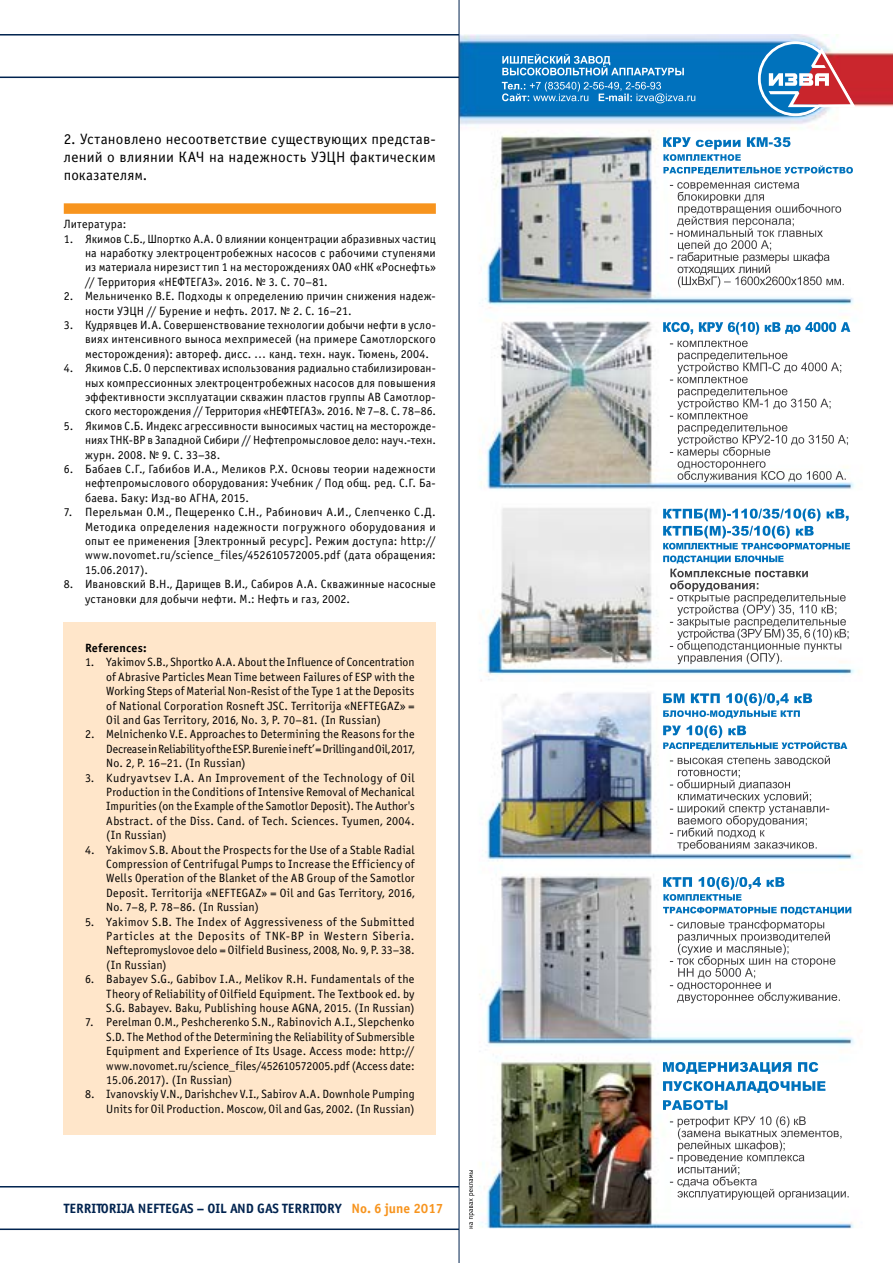
<style>
.page{position:relative;width:893px;height:1263px;background:#fff}
.page>*{position:absolute;margin:0;border:0;box-sizing:border-box;transform-origin:0 0}
.t1{font:15px/18px "Officina Sans C";letter-spacing:.015em;color:#000;text-align:justify}
.t2{font:700 13.5px "Officina Sans C";color:#00234f}
.t3{font:12px/14.4px "Officina Sans C";letter-spacing:.01em;color:#000;text-align:justify}
.t4{font:700 12px "Officina Sans C";letter-spacing:.015em;color:#000}
.s1{color:#f7941e}
</style>
<div class="page">
<hr style="left:0;top:77px;width:893px;height:1px;background:#00234f">
<hr style="left:0;top:34px;width:893px;height:2px;background:#00234f">
<hr style="left:0;top:1186px;width:893px;height:1px;background:#00234f">
<hr style="left:0;top:1228px;width:893px;height:2px;background:#00234f">
<div style="left:64px;top:203px;width:372px;height:11px;background:#f7941e"></div>
<div style="left:64px;top:622px;width:372px;height:512px;background:#ffe6ca"></div>
<img style="left:459px;top:0;width:434px;height:1263px">
<svg style="left:469px;top:1170px;width:5px;height:58px"></svg>
<p class="t1" style="left:64px;top:130px;width:374px">2. Установлено несоответствие существующих представ&shy;лений о влиянии КАЧ на надежность УЭЦН фактическим показателям.</p>
<p class="t3" style="left:64px;top:217px;width:64px">Литература:</p>
<p class="t3" style="left:85px;top:232px;width:352px;text-indent:-21px">1. Якимов С.Б., Шпортко А.А. О влиянии концентрации абразивных частиц на наработку электроцентробежных насосов с рабочими ступенями из материала нирезист тип 1 на месторождениях ОАО «НК «Роснефть» // Территория «НЕФТЕГАЗ». 2016. № 3. С. 70–81.</p>
<p class="t3" style="left:85px;top:289px;width:352px;text-indent:-21px">2. Мельниченко В.Е. Подходы к определению причин снижения надеж&shy;ности УЭЦН // Бурение и нефть. 2017. № 2. С. 16–21.</p>
<p class="t3" style="left:85px;top:318px;width:352px;text-indent:-21px">3. Кудрявцев И.А. Совершенствование технологии добычи нефти в усло&shy;виях интенсивного выноса мехпримесей (на примере Самотлорского месторождения): автореф. дисс. … канд. техн. наук. Тюмень, 2004.</p>
<p class="t3" style="left:85px;top:361px;width:352px;text-indent:-21px">4. Якимов С.Б. О перспективах использования радиально стабилизирован&shy;ных компрессионных электроцентробежных насосов для повышения эффективности эксплуатации скважин пластов группы АВ Самотлор&shy;ского месторождения // Территория «НЕФТЕГАЗ». 2016. № 7–8. С. 78–86.</p>
<p class="t3" style="left:85px;top:419px;width:352px;text-indent:-21px">5. Якимов С.Б. Индекс агрессивности выносимых частиц на месторожде&shy;ниях ТНК-ВР в Западной Сибири // Нефтепромысловое дело: науч.-техн. журн. 2008. № 9. С. 33–38.</p>
<p class="t3" style="left:85px;top:462px;width:352px;text-indent:-21px">6. Бабаев С.Г., Габибов И.А., Меликов Р.Х. Основы теории надежности нефтепромыслового оборудования: Учебник / Под общ. ред. С.Г. Ба&shy;баева. Баку: Изд-во АГНА, 2015.</p>
<p class="t3" style="left:85px;top:505px;width:352px;text-indent:-21px">7. Перельман О.М., Пещеренко С.Н., Рабинович А.И., Слепченко С.Д.<br>Методика определения надежности погружного оборудования и опыт ее применения [Электронный ресурс]. Режим доступа: http:// www.novomet.ru/science_files/452610572005.pdf (дата обращения:<br>15.06.2017).</p>
<p class="t3" style="left:85px;top:577px;width:352px;text-indent:-21px">8. Ивановский В.Н., Дарищев В.И., Сабиров А.А. Скважинные насосные установки для добычи нефти. М.: Нефть и газ, 2002.</p>
<p class="t4" style="left:85px;top:641px;width:63px">References:</p>
<p class="t3" style="left:106px;top:655px;width:310px;text-indent:-21px">1. Yakimov S.B., Shportko A.A. About the Influence of Concentration of Abrasive Particles Mean Time between Failures of ESP with the Working Steps of Material Non-Resist of the Type 1 at the Deposits of National Corporation Rosneft JSC. Territorija «NEFTEGAZ» = Oil and Gas Territory, 2016, No. 3, P. 70–81. (In Russian)</p>
<p class="t3" style="left:106px;top:727px;width:310px;text-indent:-21px">2. Melnichenko V.E. Approaches to Determining the Reasons for the Decrease in Reliability of the ESP. Burenie i neft’ = Drilling and Oil, 2017, No. 2, P. 16–21. (In Russian)</p>
<p class="t3" style="left:106px;top:771px;width:310px;text-indent:-21px">3. Kudryavtsev I.A. An Improvement of the Technology of Oil Production in the Conditions of Intensive Removal of Mechanical Impurities (on the Example of the Samotlor Deposit). The Author's Abstract. of the Diss. Cand. of Tech. Sciences. Tyumen, 2004. (In Russian)</p>
<p class="t3" style="left:106px;top:843px;width:310px;text-indent:-21px">4. Yakimov S.B. About the Prospects for the Use of a Stable Radial Compression of Centrifugal Pumps to Increase the Efficiency of Wells Operation of the Blanket of the AB Group of the Samotlor Deposit. Territorija «NEFTEGAZ» = Oil and Gas Territory, 2016, No. 7–8, P. 78–86. (In Russian)</p>
<p class="t3" style="left:106px;top:915px;width:310px;text-indent:-21px">5. Yakimov S.B. The Index of Aggressiveness of the Submitted Particles at the Deposits of TNK-BP in Western Siberia.<br>Neftepromyslovoe delo = Oilfield Business, 2008, No. 9, P. 33–38. (In Russian)</p>
<p class="t3" style="left:106px;top:972px;width:310px;text-indent:-21px">6. Babayev S.G., Gabibov I.A., Melikov R.H. Fundamentals of the Theory of Reliability of Oilfield Equipment. The Textbook ed. by S.G. Babayev. Baku, Publishing house AGNA, 2015. (In Russian)</p>
<p class="t3" style="left:106px;top:1015px;width:310px;text-indent:-21px">7. Perelman O.M., Peshcherenko S.N., Rabinovich A.I., Slepchenko S.D. The Method of the Determining the Reliability of Submersible Equipment and Experience of Its Usage. Access mode: http:// www.novomet.ru/science_files/452610572005.pdf (Access date:<br>15.06.2017). (In Russian)</p>
<p class="t3" style="left:85px;top:1087px;width:331px;text-align:right">8. Ivanovskiy V.N., Darishchev V.I., Sabirov A.A. Downhole Pumping<br>Units for Oil Production. Moscow, Oil and Gas, 2002. (In Russian)</p>
<p class="t2" style="left:64px;top:1201px;width:381px">TERRITORIJA NEFTEGAS – OIL AND GAS TERRITORY <span class="s1">No. 6 june 2017</span></p>
</div>
